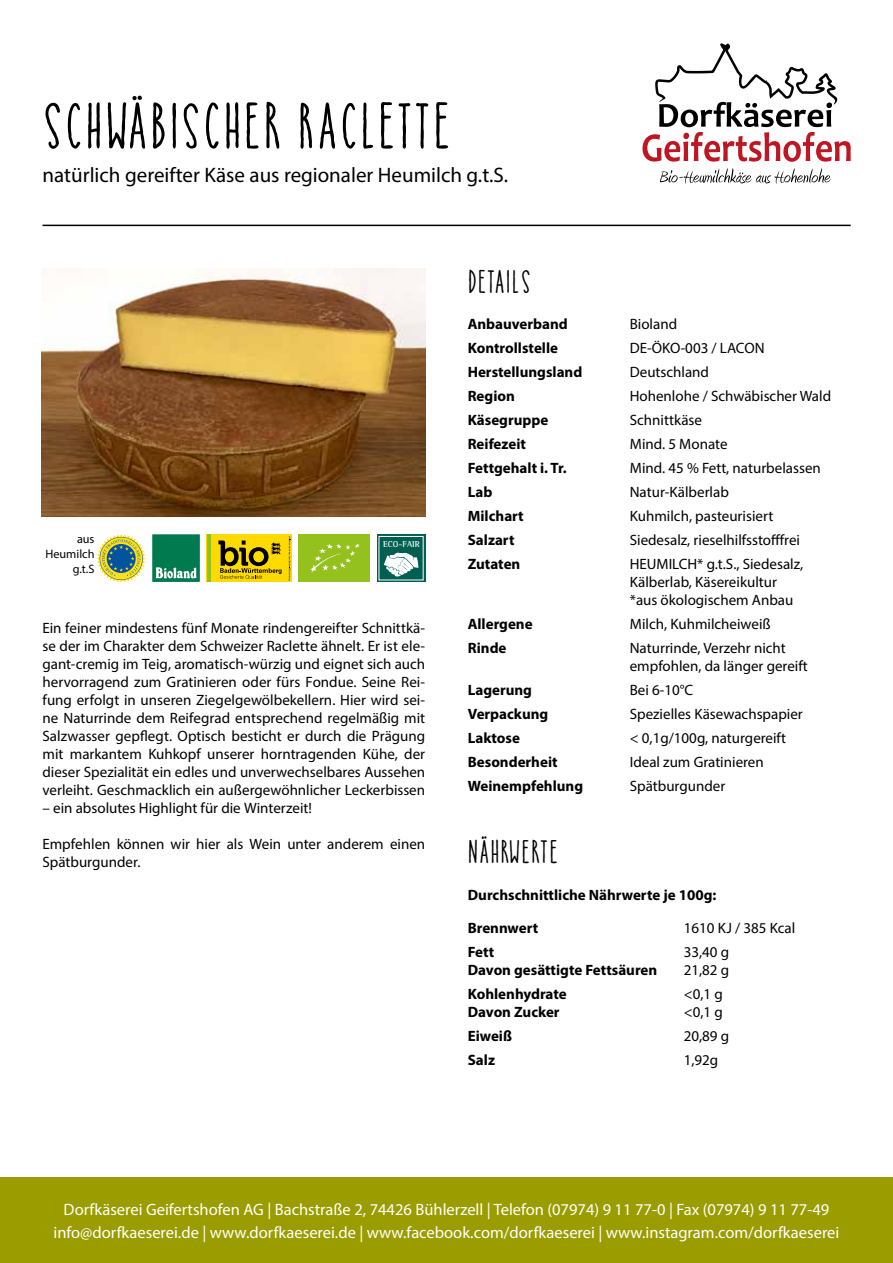
<style>
.page{position:relative;width:893px;height:1263px;background:#fff}
.page>*{position:absolute;margin:0;border:0;box-sizing:border-box;transform-origin:0 0}
.t1{font:700 60px "Catalina Anacapa Sans";letter-spacing:.03em;color:#000}
.t2{font:700 30px "Catalina Anacapa Sans";letter-spacing:.025em;color:#000}
.t3{font:21px "Myriad Pro";color:#000}
.t4{font:16.5px/22.5px "Myriad Pro";color:#fff;text-align:center}
.t5{font:15px/18px "Myriad Pro";color:#000}
.t6{font:700 15px/32.5px "Myriad Pro";color:#000}
.t7{font:12.15px/14.7px "Myriad Pro";color:#000;text-align:right}
.t8{font:700 8.7px "Agfa Rotis Semi Serif";color:#fff}
</style>
<div class="page">
<svg style="left:642px;top:43px;width:209px;height:119px"></svg>
<svg style="left:660px;top:168px;width:171px;height:16px"></svg>
<hr style="left:43px;top:225px;width:808px;height:1px;background:#000">
<div style="left:0;top:1178px;width:893px;height:85px;background:#9b9c00"></div>
<img style="left:42px;top:269px;width:383px;height:248px">
<svg style="left:152px;top:534px;width:48px;height:48px;background:#1e8963"></svg>
<div style="left:207px;top:534px;width:85px;height:48px;background:#ffda00"></div>
<svg style="left:288px;top:536px;width:3px;height:45px"></svg>
<svg style="left:218px;top:540px;width:64px;height:39px"></svg>
<hr style="left:207px;top:534px;width:4px;height:48px;background:#95c11f">
<div style="left:299px;top:534px;width:71px;height:48px;background:#95c11f"></div>
<svg style="left:310px;top:543px;width:50px;height:29px"></svg>
<svg style="left:377px;top:534px;width:48px;height:48px"></svg>
<svg style="left:384px;top:552px;width:34px;height:25px"></svg>
<svg style="left:97px;top:534px;width:48px;height:48px"></svg>
<h1 class="t1" style="left:43px;top:90px;width:410px">SCHWÄBISCHER RACLETTE</h1>
<h3 class="t3" style="left:43px;top:162px;width:467px">natürlich gereifter Käse aus regionaler Heumilch g.t.S.</h3>
<p class="t7" style="left:45px;top:532px;width:50px">aus<br>Heumilch g.t.S</p>
<p class="t8" style="left:383px;top:539px;width:38px">ECO-FAIR</p>
<p class="t5" style="left:43px;top:618px;width:384px;text-align:justify">Ein feiner mindestens fünf Monate rindengereifter Schnittkä&shy;se der im Charakter dem Schweizer Raclette ähnelt. Er ist ele&shy;gant-cremig im Teig, aromatisch-würzig und eignet sich auch hervorragend zum Gratinieren oder fürs Fondue. Seine Rei&shy;fung erfolgt in unseren Ziegelgewölbekellern. Hier wird sei&shy;ne Naturrinde dem Reifegrad entsprechend regelmäßig mit Salzwasser gepflegt. Optisch besticht er durch die Prägung mit markantem Kuhkopf unserer horntragenden Kühe, der dieser Spezialität ein edles und unverwechselbares Aussehen verleiht. Geschmacklich ein außergewöhnlicher Leckerbissen</p>
<p class="t5" style="left:43px;top:798px;width:271px">– ein absolutes Highlight für die Winterzeit!</p>
<p class="t5" style="left:43px;top:834px;width:384px">Empfehlen können wir hier als Wein unter anderem einen<br>Spätburgunder.</p>
<h2 class="t2" style="left:468px;top:263px;width:65px">DETAILS</h2>
<p class="t6" style="left:468px;top:308px;width:102px">Anbauverband</p>
<p class="t5" style="left:630px;top:315px;width:49px">Bioland</p>
<p class="t6" style="left:468px;top:332px;width:92px">Kontrollstelle</p>
<p class="t5" style="left:630px;top:339px;width:136px">DE-ÖKO-003 / LACON</p>
<p class="t6" style="left:468px;top:356px;width:116px">Herstellungsland</p>
<p class="t5" style="left:630px;top:363px;width:81px">Deutschland</p>
<p class="t6" style="left:468px;top:380px;width:49px">Region</p>
<p class="t5" style="left:630px;top:387px;width:203px">Hohenlohe / Schwäbischer Wald</p>
<p class="t6" style="left:468px;top:404px;width:82px">Käsegruppe</p>
<p class="t5" style="left:630px;top:411px;width:74px">Schnittkäse</p>
<p class="t6" style="left:468px;top:428px;width:60px">Reifezeit</p>
<p class="t5" style="left:630px;top:435px;width:99px">Mind. 5 Monate</p>
<p class="t6" style="left:468px;top:452px;width:100px">Fettgehalt i. Tr.</p>
<p class="t5" style="left:630px;top:459px;width:193px">Mind. 45 % Fett, naturbelassen</p>
<p class="t6" style="left:468px;top:476px;width:26px">Lab</p>
<p class="t5" style="left:630px;top:483px;width:101px">Natur-Kälberlab</p>
<p class="t6" style="left:468px;top:500px;width:58px">Milchart</p>
<p class="t5" style="left:630px;top:507px;width:145px">Kuhmilch, pasteurisiert</p>
<p class="t6" style="left:468px;top:524px;width:48px">Salzart</p>
<p class="t5" style="left:630px;top:531px;width:172px">Siedesalz, rieselhilfsstofffrei</p>
<p class="t6" style="left:468px;top:548px;width:54px">Zutaten</p>
<p class="t5" style="left:630px;top:555px;width:175px">HEUMILCH* g.t.S., Siedesalz,<br>Kälberlab, Käsereikultur *aus ökologischem Anbau</p>
<p class="t6" style="left:468px;top:608px;width:66px">Allergene</p>
<p class="t5" style="left:630px;top:615px;width:143px">Milch, Kuhmilcheiweiß</p>
<p class="t6" style="left:468px;top:632px;width:40px">Rinde</p>
<p class="t5" style="left:630px;top:639px;width:180px">Naturrinde, Verzehr nicht empfohlen, da länger gereift</p>
<p class="t6" style="left:468px;top:674px;width:66px">Lagerung</p>
<p class="t5" style="left:630px;top:681px;width:65px">Bei 6-10°C</p>
<p class="t6" style="left:468px;top:698px;width:82px">Verpackung</p>
<p class="t5" style="left:630px;top:705px;width:175px">Spezielles Käsewachspapier</p>
<p class="t6" style="left:468px;top:722px;width:54px">Laktose</p>
<p class="t5" style="left:630px;top:729px;width:158px">&lt; 0,1g/100g, naturgereift</p>
<p class="t6" style="left:468px;top:746px;width:91px">Besonderheit</p>
<p class="t5" style="left:630px;top:753px;width:135px">Ideal zum Gratinieren</p>
<p class="t6" style="left:468px;top:770px;width:117px">Weinempfehlung</p>
<p class="t5" style="left:630px;top:777px;width:97px">Spätburgunder</p>
<h2 class="t2" style="left:468px;top:834px;width:92px">NÄHRWERTE</h2>
<p class="t6" style="left:468px;top:878px;width:250px">Durchschnittliche Nährwerte je 100g:<br>Brennwert</p>
<p class="t5" style="left:684px;top:918px;width:113px">1610 KJ / 385 Kcal</p>
<p class="t6" style="left:468px;top:935px;width:28px">Fett</p>
<p class="t5" style="left:684px;top:942px;width:47px">33,40 g</p>
<p class="t6" style="left:468px;top:953px;width:191px">Davon gesättigte Fettsäuren</p>
<p class="t5" style="left:684px;top:960px;width:47px">21,82 g</p>
<p class="t6" style="left:468px;top:977px;width:100px">Kohlenhydrate</p>
<p class="t5" style="left:684px;top:984px;width:40px">&lt;0,1 g</p>
<p class="t6" style="left:468px;top:995px;width:93px">Davon Zucker</p>
<p class="t5" style="left:684px;top:1002px;width:40px">&lt;0,1 g</p>
<p class="t6" style="left:468px;top:1019px;width:46px">Eiweiß</p>
<p class="t5" style="left:684px;top:1026px;width:47px">20,89 g</p>
<p class="t6" style="left:468px;top:1043px;width:29px">Salz</p>
<p class="t5" style="left:684px;top:1050px;width:36px">1,92g</p>
<p class="t4" style="left:54px;top:1198px;width:787px">Dorfkäserei Geifertshofen AG | Bachstraße 2, 74426 Bühlerzell | Telefon (07974) 9 11 77-0 | Fax (07974) 9 11 77-49 info@dorfkaeserei.de | www.dorfkaeserei.de | www.facebook.com/dorfkaeserei | www.instagram.com/dorfkaeserei</p>
</div>
